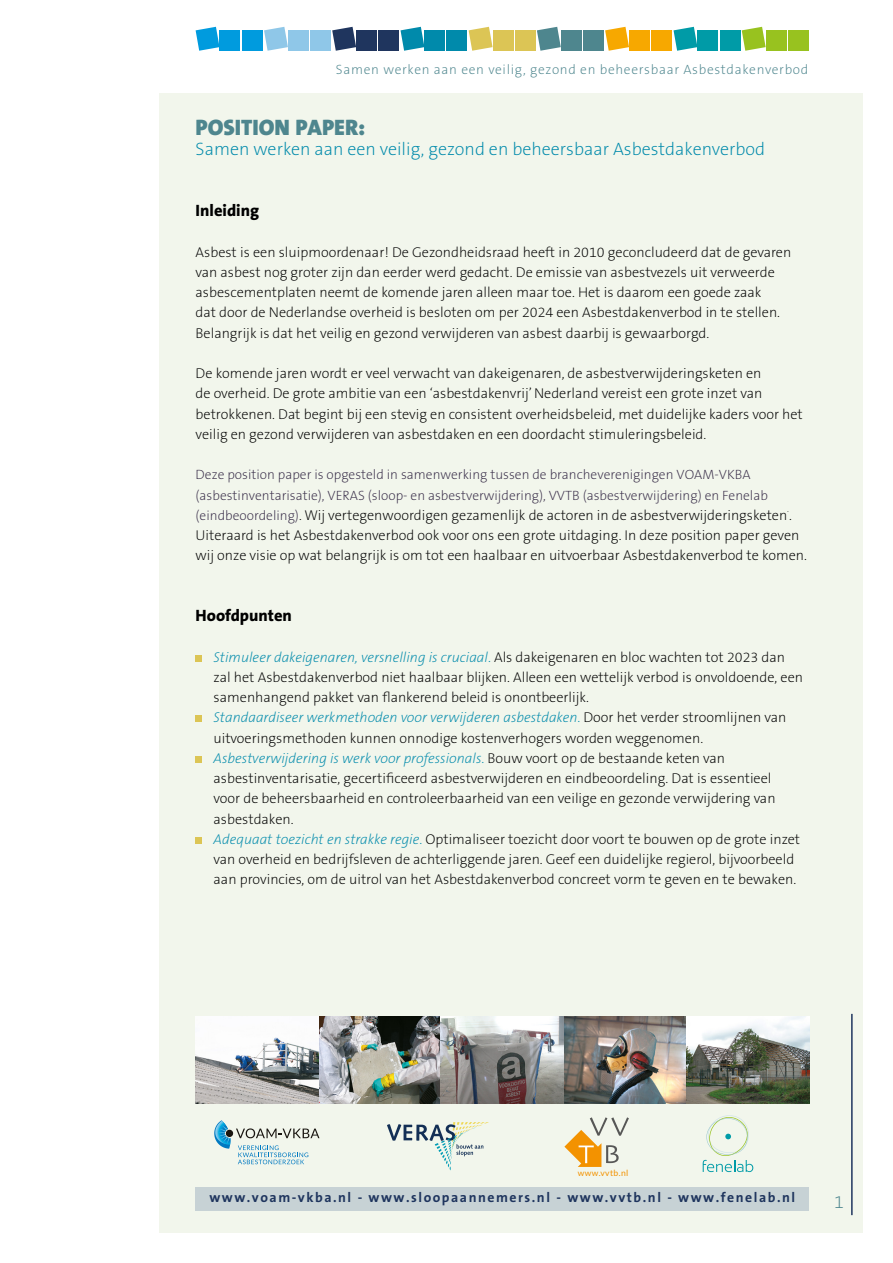
<style>
.page{position:relative;width:893px;height:1263px;background:#fff}
.page>*{position:absolute;margin:0;border:0;box-sizing:border-box;transform-origin:0 0}
.t1{font:900 22.5px "The Sans B9";color:#4e868e}
.t2{font:200 18px "The Sans B2";color:#008aab}
.t3{font:200 18px "The Sans B2";color:#4e868e}
.t4{font:800 16.5px "The Sans B8";color:#000}
.t5{font:200 14.25px/20.2px "The Sans B2";color:#000}
.t6{font:700 13.8px "The Sans B7";letter-spacing:.11em;color:#1f355e}
.t7{font:200 13.5px/20.2px "The Sans B2";color:#382d48}
.t8{font:200 13.5px "The Sans B2";letter-spacing:.05em;color:#4e868e}
.t9{font:200 9px "The Sans B2";color:#000}
.t10{font:8.55px "Lato";letter-spacing:.05em;color:#f39200}
.s1{font-size:13.5px;color:#382d48}
.s2{font-size:13.5px}
.s3{font-style:italic;color:#008aab}
.s4{color:#008aab}
</style>
<div class="page">
<div style="left:159px;top:94px;width:704px;height:1139px;background:#f2f6ec"></div>
<div style="left:196px;top:1187px;width:613px;height:24px;background:#c7d2d5"></div>
<svg style="left:214px;top:1120px;width:105px;height:44px"></svg>
<img style="left:196px;top:1016px;width:613px;height:87px">
<svg style="left:387px;top:1122px;width:102px;height:48px"></svg>
<svg style="left:564px;top:1117px;width:65px;height:50px"></svg>
<svg style="left:703px;top:1115px;width:50px;height:57px"></svg>
<svg style="left:196px;top:27px;width:24px;height:24px"></svg>
<div style="left:220px;top:30px;width:20px;height:21px;background:#009bde"></div>
<div style="left:242px;top:30px;width:20px;height:21px;background:#009bde"></div>
<svg style="left:264px;top:27px;width:24px;height:24px"></svg>
<div style="left:288px;top:30px;width:21px;height:21px;background:#8fc7e8"></div>
<div style="left:310px;top:30px;width:21px;height:21px;background:#8fc7e8"></div>
<svg style="left:332px;top:27px;width:24px;height:24px"></svg>
<div style="left:356px;top:30px;width:21px;height:21px;background:#1f355e"></div>
<div style="left:378px;top:30px;width:21px;height:21px;background:#1f355e"></div>
<svg style="left:400px;top:27px;width:24px;height:24px"></svg>
<div style="left:425px;top:30px;width:20px;height:21px;background:#008aab"></div>
<div style="left:447px;top:30px;width:20px;height:21px;background:#008aab"></div>
<svg style="left:469px;top:27px;width:24px;height:24px"></svg>
<div style="left:493px;top:30px;width:20px;height:21px;background:#dcc555"></div>
<div style="left:515px;top:30px;width:21px;height:21px;background:#dcc555"></div>
<svg style="left:537px;top:27px;width:24px;height:24px"></svg>
<div style="left:561px;top:30px;width:21px;height:21px;background:#4e868e"></div>
<div style="left:583px;top:30px;width:21px;height:21px;background:#4e868e"></div>
<svg style="left:605px;top:27px;width:24px;height:24px"></svg>
<div style="left:629px;top:30px;width:21px;height:21px;background:#f7a800"></div>
<div style="left:651px;top:30px;width:21px;height:21px;background:#f7a800"></div>
<svg style="left:673px;top:27px;width:24px;height:24px"></svg>
<div style="left:698px;top:30px;width:20px;height:21px;background:#009ba7"></div>
<div style="left:720px;top:30px;width:20px;height:21px;background:#009ba7"></div>
<svg style="left:742px;top:27px;width:24px;height:24px"></svg>
<div style="left:766px;top:30px;width:21px;height:21px;background:#98c21f"></div>
<div style="left:788px;top:30px;width:21px;height:21px;background:#98c21f"></div>
<hr style="left:851px;top:1014px;width:2px;height:201px;background:#1f355e">
<div style="left:196px;top:655px;width:6px;height:7px;background:#dcc555"></div>
<div style="left:196px;top:715px;width:6px;height:7px;background:#dcc555"></div>
<div style="left:196px;top:756px;width:6px;height:7px;background:#dcc555"></div>
<div style="left:196px;top:837px;width:6px;height:7px;background:#dcc555"></div>
<p class="t8" style="left:336px;top:63px;width:474px">Samen werken aan een veilig, gezond en beheersbaar Asbestdakenverbod</p>
<h1 class="t1" style="left:196px;top:115px;width:171px">POSITION PAPER:</h1>
<p class="t2" style="left:196px;top:140px;width:571px">Samen werken aan een veilig, gezond en beheersbaar Asbestdakenverbod</p>
<p class="t4" style="left:196px;top:202px;width:65px">Inleiding</p>
<p class="t5" style="left:196px;top:242px;width:597px">Asbest is een sluipmoordenaar! De Gezondheidsraad heeft in 2010 geconcludeerd dat de gevaren van asbest nog groter zijn dan eerder werd gedacht. De emissie van asbestvezels uit verweerde asbescementplaten neemt de komende jaren alleen maar toe. Het is daarom een goede zaak<br>dat door de Nederlandse overheid is besloten om per 2024 een Asbestdakenverbod in te stellen.<br>Belangrijk is dat het veilig en gezond verwijderen van asbest daarbij is gewaarborgd.</p>
<p class="t5" style="left:196px;top:364px;width:609px">De komende jaren wordt er veel verwacht van dakeigenaren, de asbestverwijderingsketen en<br>de overheid. De grote ambitie van een ‘asbestdakenvrij’ Nederland vereist een grote inzet van betrokkenen. Dat begint bij een stevig en consistent overheidsbeleid, met duidelijke kaders voor het veilig en gezond verwijderen van asbestdaken en een doordacht stimuleringsbeleid.</p>
<p class="t7" style="left:196px;top:465px;width:574px">Deze position paper is opgesteld in samenwerking tussen de brancheverenigingen VOAM-VKBA (asbestinventarisatie), VERAS (sloop- en asbestverwijdering), VVTB (asbestverwijdering) en Fenelab</p>
<p class="t5" style="left:196px;top:506px;width:598px"><span class="s1">(eindbeoordeling)</span><span class="s2">.</span> Wij vertegenwoordigen gezamenlijk de actoren in de asbestverwijderingsketen.</p>
<p class="t9" style="left:787px;top:505px;width:3px">.</p>
<p class="t5" style="left:196px;top:526px;width:613px">Uiteraard is het Asbestdakenverbod ook voor ons een grote uitdaging. In deze position paper geven wij onze visie op wat belangrijk is om tot een haalbaar en uitvoerbaar Asbestdakenverbod te komen.</p>
<p class="t4" style="left:196px;top:607px;width:98px">Hoofdpunten</p>
<p class="t5" style="left:214px;top:647px;width:591px"><span class="s3">Stimuleer dakeigenaren, versnelling is cruciaal</span><span class="s4">.</span> Als dakeigenaren en bloc wachten tot 2023 dan zal het Asbestdakenverbod niet haalbaar blijken. Alleen een wettelijk verbod is onvoldoende, een samenhangend pakket van flankerend beleid is onontbeerlijk.<br><span class="s3">Standaardiseer werkmethoden voor verwijderen asbestdaken</span><span class="s4">.</span> Door het verder stroomlijnen van uitvoeringsmethoden kunnen onnodige kostenverhogers worden weggenomen.<br><span class="s3">Asbestverwijdering is werk voor professionals</span><span class="s4">.</span> Bouw voort op de bestaande keten van asbestinventarisatie, gecertificeerd asbestverwijderen en eindbeoordeling. Dat is essentieel<br>voor de beheersbaarheid en controleerbaarheid van een veilige en gezonde verwijdering van asbestdaken.<br><span class="s3">Adequaat toezicht en strakke regie</span><span class="s4">.</span> Optimaliseer toezicht door voort te bouwen op de grote inzet van overheid en bedrijfsleven de achterliggende jaren. Geef een duidelijke regierol, bijvoorbeeld aan provincies, om de uitrol van het Asbestdakenverbod concreet vorm te geven en te bewaken.</p>
<p class="t10" style="left:578px;top:1168px;width:52px">www.vvtb.nl</p>
<p class="t6" style="left:209px;top:1190px;width:587px">www.voam-vkba.nl - www.sloopaannemers.nl - www.vvtb.nl - www.fenelab.nl</p>
<p class="t3" style="left:834px;top:1192px;width:11px">1</p>
</div>
